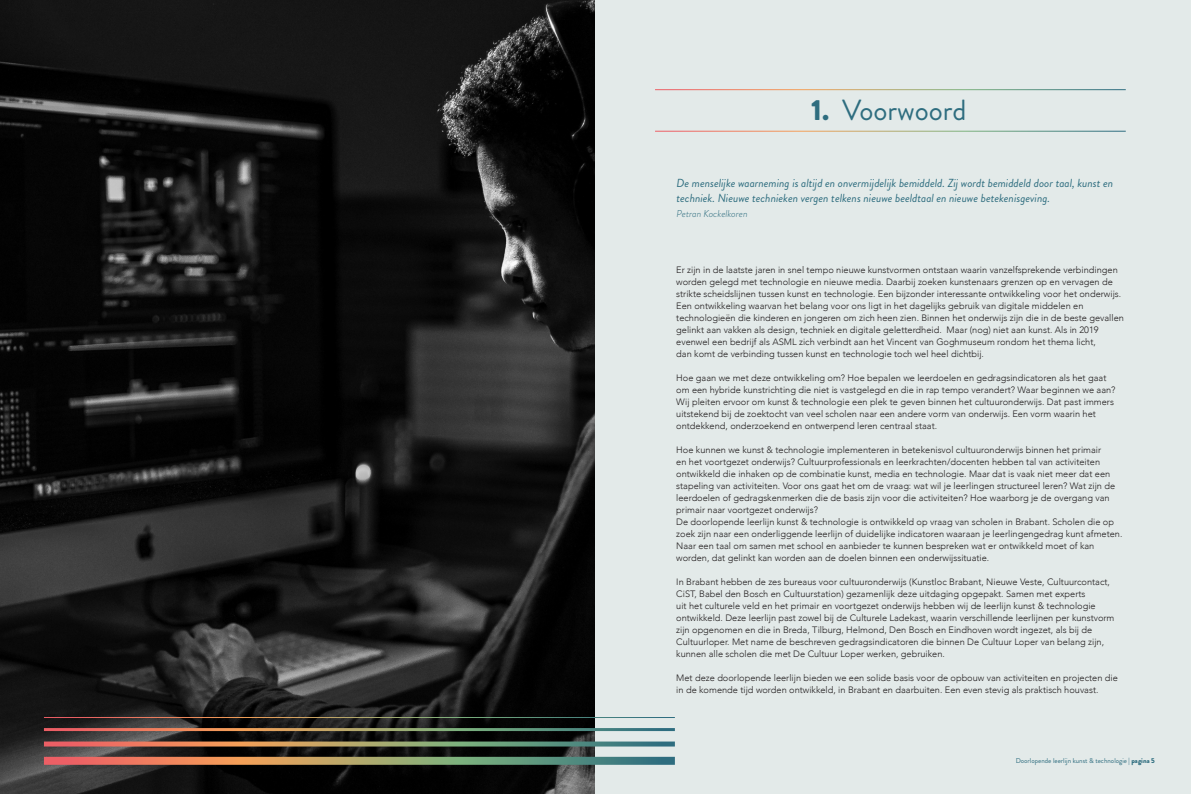
<style>
.page{position:relative;width:1191px;height:794px;background:#fff}
.page>*{position:absolute;margin:0;border:0;box-sizing:border-box;transform-origin:0 0}
.t1{font:29.1px "Brandon Grotesque";color:#2e6d7f}
.t2{font:italic 11.7px/15px "Brandon Grotesque";color:#2e6d7f}
.t3{font:italic 300 10px "Brandon Grotesque";color:#2e6d7f}
.t4{font:300 9.2px/12px "Avenir";color:#231f20}
.t5{font:7px "Brandon Grotesque";color:#2e6d7f}
.s1{font-weight:900}
</style>
<div class="page">
<img style="left:0;top:0;width:595px;height:794px">
<div style="left:595px;top:0;width:596px;height:794px;background:#e3eae9"></div>
<hr style="left:655px;top:131px;width:470px;height:1px;background:#fff">
<hr style="left:655px;top:89px;width:470px;height:1px;background:#fff">
<svg style="left:44px;top:757px;width:631px;height:8px;background:#a48e6c"></svg>
<svg style="left:44px;top:741px;width:631px;height:5px;background:#9a8768"></svg>
<hr style="left:44px;top:728px;width:631px;height:3px;background:#fff">
<hr style="left:44px;top:717px;width:631px;height:1px;background:#fff">
<h1 class="t1" style="left:811px;top:89px;width:157px"><span class="s1">1.</span> Voorwoord</h1>
<p class="t2" style="left:676px;top:175px;width:438px">De menselijke waarneming is altijd en onvermijdelijk bemiddeld. Zij wordt bemiddeld door taal, kunst en techniek. Nieuwe technieken vergen telkens nieuwe beeldtaal en nieuwe betekenisgeving.</p>
<p class="t3" style="left:676px;top:206px;width:73px">Petran Kockelkoren</p>
<p class="t4" style="left:676px;top:264px;width:449px">Er zijn in de laatste jaren in snel tempo nieuwe kunstvormen ontstaan waarin vanzelfsprekende verbindingen worden gelegd met technologie en nieuwe media. Daarbij zoeken kunstenaars grenzen op en vervagen de strikte scheidslijnen tussen kunst en technologie. Een bijzonder interessante ontwikkeling voor het onderwijs.<br>Een ontwikkeling waarvan het belang voor ons ligt in het dagelijks gebruik van digitale middelen en technologieën die kinderen en jongeren om zich heen zien. Binnen het onderwijs zijn die in de beste gevallen gelinkt aan vakken als design, techniek en digitale geletterdheid. Maar (nog) niet aan kunst. Als in 2019 evenwel een bedrijf als ASML zich verbindt aan het Vincent van Goghmuseum rondom het thema licht,<br>dan komt de verbinding tussen kunst en technologie toch wel heel dichtbij.</p>
<p class="t4" style="left:676px;top:372px;width:441px">Hoe gaan we met deze ontwikkeling om? Hoe bepalen we leerdoelen en gedragsindicatoren als het gaat om een hybride kunstrichting die niet is vastgelegd en die in rap tempo verandert? Waar beginnen we aan?<br>Wij pleiten ervoor om kunst &amp; technologie een plek te geven binnen het cultuuronderwijs. Dat past immers uitstekend bij de zoektocht van veel scholen naar een andere vorm van onderwijs. Een vorm waarin het ontdekkend, onderzoekend en ontwerpend leren centraal staat.</p>
<p class="t4" style="left:676px;top:444px;width:447px">Hoe kunnen we kunst &amp; technologie implementeren in betekenisvol cultuuronderwijs binnen het primair<br>en het voortgezet onderwijs? Cultuurprofessionals en leerkrachten/docenten hebben tal van activiteiten ontwikkeld die inhaken op de combinatie kunst, media en technologie. Maar dat is vaak niet meer dat een stapeling van activiteiten. Voor ons gaat het om de vraag: wat wil je leerlingen structureel leren? Wat zijn de leerdoelen of gedragskenmerken die de basis zijn voor die activiteiten? Hoe waarborg je de overgang van primair naar voortgezet onderwijs?<br>De doorlopende leerlijn kunst &amp; technologie is ontwikkeld op vraag van scholen in Brabant. Scholen die op zoek zijn naar een onderliggende leerlijn of duidelijke indicatoren waaraan je leerlingengedrag kunt afmeten.<br>Naar een taal om samen met school en aanbieder te kunnen bespreken wat er ontwikkeld moet of kan worden, dat gelinkt kan worden aan de doelen binnen een onderwijssituatie.</p>
<p class="t4" style="left:676px;top:576px;width:440px">In Brabant hebben de zes bureaus voor cultuuronderwijs (Kunstloc Brabant, Nieuwe Veste, Cultuurcontact, CiST, Babel den Bosch en Cultuurstation) gezamenlijk deze uitdaging opgepakt. Samen met experts<br>uit het culturele veld en het primair en voortgezet onderwijs hebben wij de leerlijn kunst &amp; technologie ontwikkeld. Deze leerlijn past zowel bij de Culturele Ladekast, waarin verschillende leerlijnen per kunstvorm zijn opgenomen en die in Breda, Tilburg, Helmond, Den Bosch en Eindhoven wordt ingezet, als bij de Cultuurloper. Met name de beschreven gedragsindicatoren die binnen De Cultuur Loper van belang zijn, kunnen alle scholen die met De Cultuur Loper werken, gebruiken.</p>
<p class="t4" style="left:676px;top:672px;width:443px">Met deze doorlopende leerlijn bieden we een solide basis voor de opbouw van activiteiten en projecten die in de komende tijd worden ontwikkeld, in Brabant en daarbuiten. Een even stevig als praktisch houvast.</p>
<p class="t5" style="left:1015px;top:755px;width:141px">Doorlopende leerlijn kunst &amp; technologie <span class="s1">| pagina 5</span></p>
</div>
